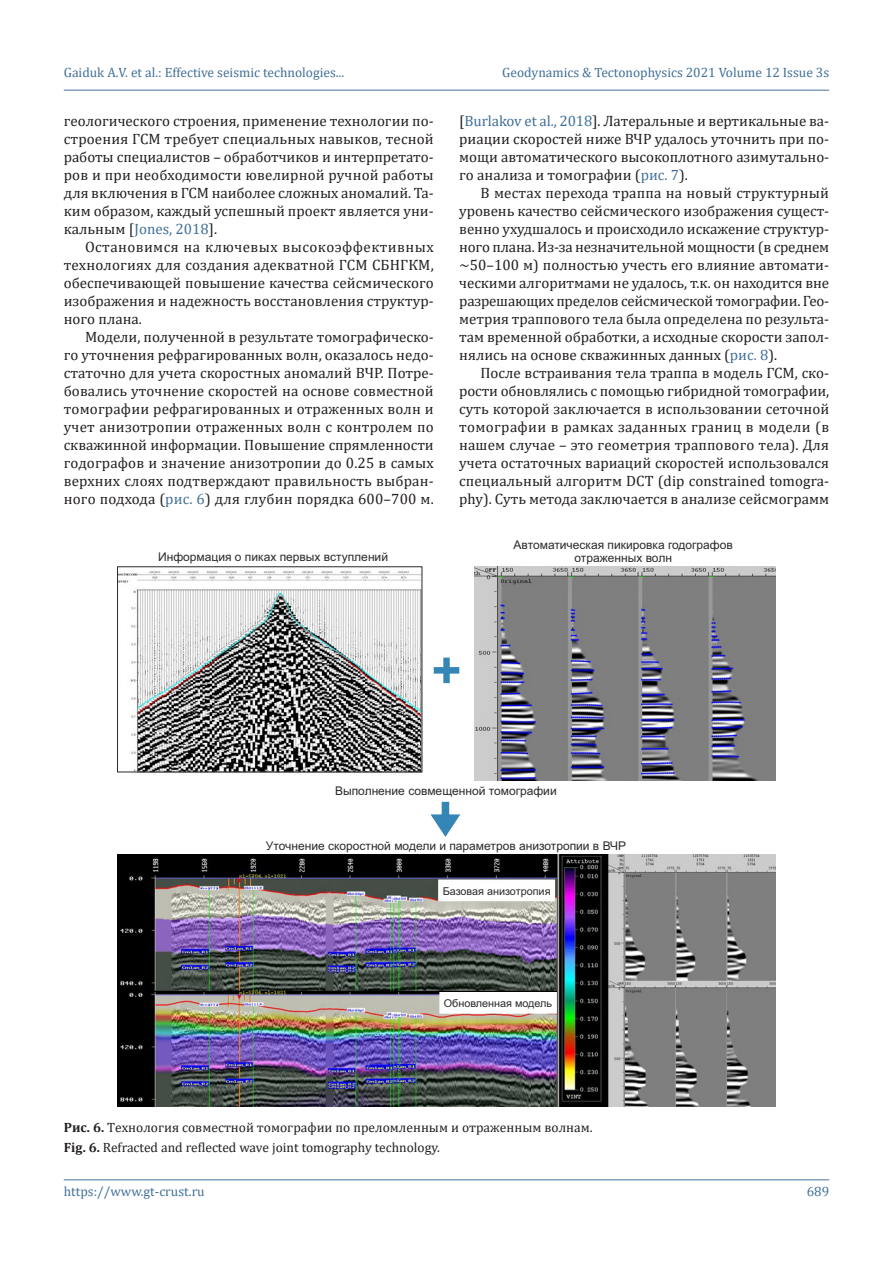
<style>
.page{position:relative;width:893px;height:1263px;background:#fff}
.page>*{position:absolute;margin:0;border:0;box-sizing:border-box;transform-origin:0 0}
.t1{font:700 51px "Arial";color:#3486b6}
.t2{font:15px/18px "Cambria";color:#231f20;text-align:justify}
.t3{font:13.5px/20.4px "Cambria";color:#231f20}
.t4{font:13.5px "Cambria";color:#427098}
.t5{font:12px/13.4px "Arial";color:#2b2a29;text-align:center}
.t6{font:10.8px "Arial";color:#2b2a29}
.s1{color:#427098}
.s2{font-weight:700}
</style>
<div class="page">
<hr style="left:64px;top:1179px;width:765px;height:1px;background:#427098">
<hr style="left:64px;top:90px;width:765px;height:1px;background:#427098">
<img style="left:118px;top:571px;width:304px;height:202px">
<img style="left:118px;top:855px;width:657px;height:251px">
<img style="left:475px;top:567px;width:300px;height:213px">
<div style="left:118px;top:567px;width:304px;height:205px;border:1px solid #2b2a29"></div>
<svg style="left:430px;top:802px;width:30px;height:35px"></svg>
<p class="t4" style="left:64px;top:65px;width:282px">Gaiduk A.V. et al.: Effective seismic technologies...</p>
<p class="t4" style="left:502px;top:65px;width:328px">Geodynamics &amp; Tectonophysics 2021 Volume 12 Issue 3s</p>
<p class="t2" style="left:64px;top:112px;width:371px">геологического строения, применение технологии по&shy;строения ГСМ требует специальных навыков, тесной работы специалистов – обработчиков и интерпретато&shy;ров и при необходимости ювелирной ручной работы для включения в ГСМ наиболее сложных аномалий. Та&shy;ким образом, каждый успешный проект является уни&shy;кальным [<span class="s1">Jones, 2018</span>].</p>
<p class="t2" style="left:64px;top:238px;width:371px;text-indent:21px">Остановимся на ключевых высокоэффективных технологиях для создания адекватной ГСМ СБНГКМ, обеспечивающей повышение качества сейсмического изображения и надежность восстановления структур&shy;ного плана.</p>
<p class="t2" style="left:64px;top:328px;width:371px;text-indent:21px">Модели, полученной в результате томографическо&shy;го уточнения рефрагированных волн, оказалось недо&shy;статочно для учета скоростных аномалий ВЧР. Потре&shy;бовались уточнение скоростей на основе совместной томографии рефрагированных и отраженных волн и учет анизотропии отраженных волн с контролем по скважинной информации. Повышение спрямленности годографов и значение анизотропии до 0.25 в самых верхних слоях подтверждают правильность выбран&shy;ного подхода (<span class="s1">рис. 6</span>) для глубин порядка 600–700 м.</p>
<p class="t2" style="left:459px;top:112px;width:370px">[<span class="s1">Burlakov et al., 2018</span>]. Латеральные и вертикальные ва&shy;риации скоростей ниже ВЧР удалось уточнить при по&shy;мощи автоматического высокоплотного азимутально&shy;го анализа и томографии (<span class="s1">рис. 7</span>).</p>
<p class="t2" style="left:459px;top:184px;width:371px;text-indent:21px">В местах перехода траппа на новый структурный уровень качество сейсмического изображения сущест&shy;венно ухудшалось и происходило искажение структур&shy;ного плана. Из-за незначительной мощности (в среднем ~50–100 м) полностью учесть его влияние автомати&shy;ческими алгоритмами не удалось, т.к. он находится вне разрешающих пределов сейсмической томографии. Гео&shy;метрия траппового тела была определена по результа&shy;там временной обработки, а исходные скорости запол&shy;нялись на основе скважинных данных (<span class="s1">рис. 8</span>).</p>
<p class="t2" style="left:459px;top:364px;width:371px;text-indent:21px">После встраивания тела траппа в модель ГСМ, ско&shy;рости обновлялись с помощью гибридной томографии, суть которой заключается в использовании сеточной томографии в рамках заданных границ в модели (в нашем случае – это геометрия траппового тела). Для учета остаточных вариаций скоростей использовался специальный алгоритм DCT (dip constrained tomogra&shy;phy). Суть метода заключается в анализе сейсмограмм</p>
<p class="t5" style="left:158px;top:550px;width:231px">Информация о пиках первых вступлений</p>
<h1 class="t1" style="left:432px;top:634px;width:31px">+</h1>
<p class="t5" style="left:514px;top:538px;width:221px">Автоматическая пикировка годографов отраженных волн</p>
<p class="t5" style="left:335px;top:784px;width:223px">Выполнение совмещенной томографии</p>
<p class="t5" style="left:266px;top:839px;width:362px">Уточнение скоростной модели и параметров анизотропии в ВЧР</p>
<p class="t6" style="left:443px;top:884px;width:109px">Базовая анизотропия</p>
<p class="t6" style="left:444px;top:995px;width:110px">Обновленная модель</p>
<p class="t3" style="left:64px;top:1117px;width:530px"><span class="s2">Рис. 6.</span> Технология совместной томографии по преломленным и отраженным волнам.<br><span class="s2">Fig. 6.</span> Refracted and reflected wave joint tomography technology.</p>
<p class="t4" style="left:64px;top:1183px;width:142px">https://www.gt-crust.ru</p>
<p class="t4" style="left:807px;top:1183px;width:24px">689</p>
</div>
